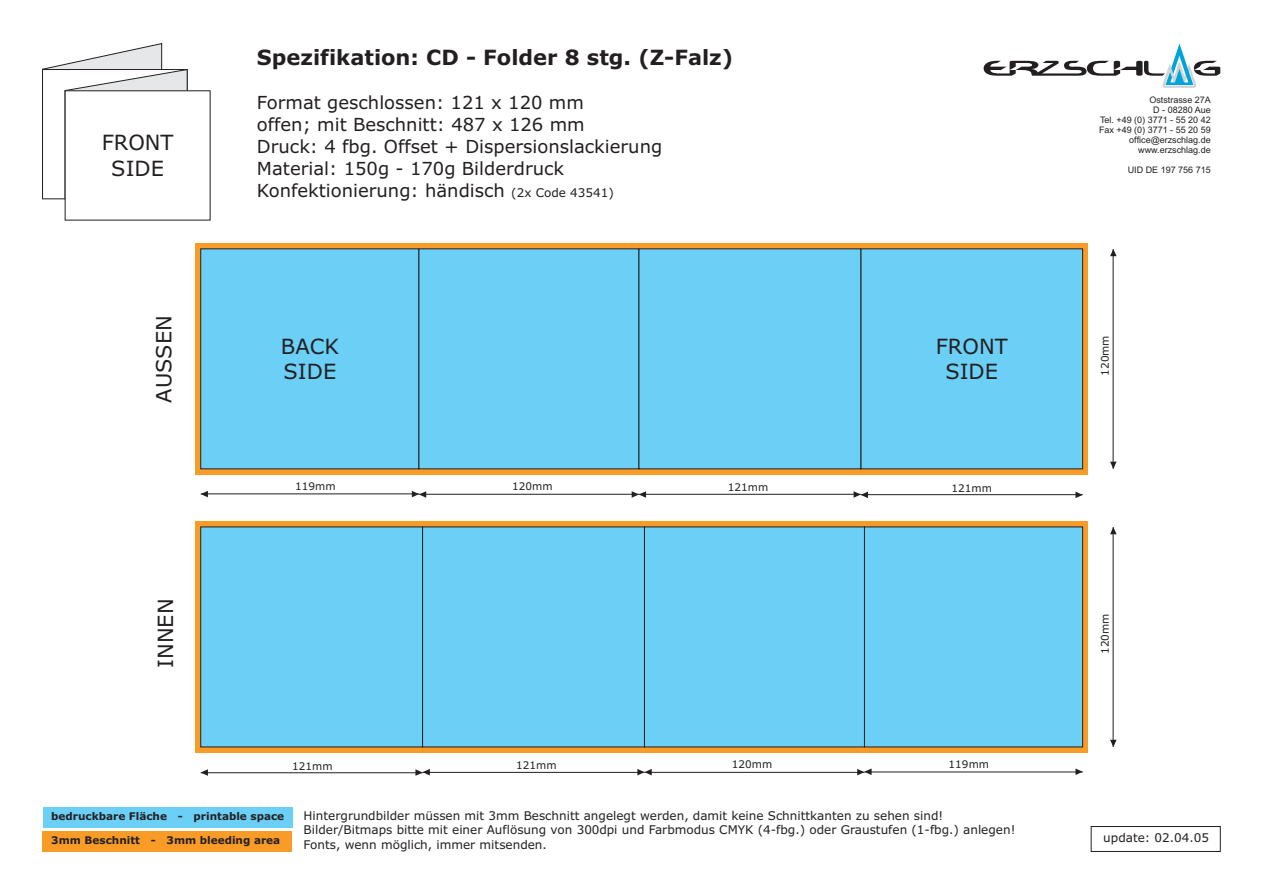
<style>
.page{position:relative;width:1263px;height:894px;background:#fff}
.page>*{position:absolute;margin:0;border:0;box-sizing:border-box;transform-origin:0 0}
.t1{font:21px/25.5px "Verdana";color:#231f20;text-align:center}
.t2{font:700 21px "Verdana";color:#231f20}
.t3{font:18px/21.9px "Verdana";color:#231f20}
.t4{font:12px/14.5px "Verdana";color:#231f20}
.t5{font:700 10.5px "Verdana";color:#231f20}
.t6{font:10.5px "Verdana";color:#231f20}
.t7{font:9px/10.1px "Arial";color:#231f20;text-align:right}
.s1{font-size:12px}
</style>
<div class="page">
<div style="left:43px;top:831px;width:249px;height:20px;background:#f89c27"></div>
<div style="left:43px;top:807px;width:250px;height:21px;background:#6bcff6"></div>
<svg style="left:42px;top:43px;width:146px;height:156px"></svg>
<div style="left:65px;top:91px;width:145px;height:129px;background:#fff"></div>
<svg style="left:984px;top:44px;width:236px;height:44px"></svg>
<svg style="left:195px;top:243px;width:893px;height:231px;background:#e39027"></svg>
<div style="left:861px;top:249px;width:222px;height:220px;background:#6bcff6"></div>
<div style="left:201px;top:249px;width:218px;height:220px;background:#6bcff6"></div>
<div style="left:419px;top:249px;width:220px;height:220px;background:#6bcff6"></div>
<div style="left:639px;top:249px;width:222px;height:220px;background:#6bcff6"></div>
<hr style="left:201px;top:494px;width:218px;height:1px;background:#231f20">
<svg style="left:201px;top:491px;width:7px;height:6px"></svg>
<hr style="left:419px;top:494px;width:220px;height:1px;background:#231f20">
<svg style="left:412px;top:491px;width:14px;height:7px"></svg>
<hr style="left:639px;top:494px;width:222px;height:1px;background:#231f20">
<svg style="left:632px;top:491px;width:14px;height:7px"></svg>
<hr style="left:861px;top:494px;width:222px;height:1px;background:#231f20">
<svg style="left:854px;top:491px;width:14px;height:7px"></svg>
<svg style="left:1076px;top:492px;width:7px;height:6px"></svg>
<hr style="left:1113px;top:249px;width:1px;height:220px;background:#231f20">
<svg style="left:1110px;top:462px;width:7px;height:7px"></svg>
<svg style="left:1110px;top:249px;width:7px;height:7px"></svg>
<svg style="left:195px;top:521px;width:893px;height:231px;background:#e49026"></svg>
<div style="left:201px;top:527px;width:222px;height:220px;background:#6bcff6"></div>
<div style="left:864px;top:527px;width:219px;height:220px;background:#6bcff6"></div>
<div style="left:644px;top:527px;width:221px;height:220px;background:#6bcff6"></div>
<div style="left:422px;top:527px;width:223px;height:220px;background:#6bcff6;border:1px solid #231f20"></div>
<hr style="left:1113px;top:527px;width:1px;height:220px;background:#231f20">
<svg style="left:1110px;top:740px;width:7px;height:7px"></svg>
<svg style="left:1110px;top:527px;width:7px;height:7px"></svg>
<hr style="left:864px;top:772px;width:219px;height:1px;background:#231f20">
<svg style="left:1076px;top:768px;width:7px;height:7px"></svg>
<hr style="left:645px;top:772px;width:219px;height:1px;background:#231f20">
<svg style="left:857px;top:768px;width:15px;height:7px"></svg>
<hr style="left:423px;top:772px;width:222px;height:1px;background:#231f20">
<svg style="left:637px;top:769px;width:15px;height:6px"></svg>
<hr style="left:201px;top:773px;width:222px;height:1px;background:#231f20">
<svg style="left:415px;top:769px;width:15px;height:7px"></svg>
<svg style="left:201px;top:769px;width:7px;height:7px"></svg>
<div style="left:1091px;top:826px;width:129px;height:26px;border:1px solid #231f20"></div>
<h1 class="t1" style="left:102px;top:132px;width:73px">FRONT<br>SIDE</h1>
<h1 class="t1" style="left:153px;top:403px;width:89px;rotate:-90deg">AUSSEN</h1>
<h1 class="t1" style="left:155px;top:668px;width:71px;rotate:-90deg">INNEN</h1>
<h1 class="t2" style="left:257px;top:49px;width:478px">Spezifikation: CD - Folder 8 stg. (Z-Falz)</h1>
<h2 class="t3" style="left:257px;top:93px;width:407px">Format geschlossen: 121 x 120 mm<br>offen; mit Beschnitt: 487 x 126 mm<br>Druck: 4 fbg. Offset + Dispersionslackierung Material: 150g - 170g Bilderdruck Konfektionierung: händisch <span class="s1">(2x Code 43541)</span></h2>
<h1 class="t1" style="left:281px;top:335px;width:59px;text-align:left">BACK<br>SIDE</h1>
<h1 class="t1" style="left:936px;top:335px;width:73px">FRONT<br>SIDE</h1>
<p class="t6" style="left:295px;top:482px;width:42px">119mm</p>
<p class="t6" style="left:512px;top:482px;width:42px">120mm</p>
<p class="t6" style="left:728px;top:483px;width:42px">121mm</p>
<p class="t6" style="left:952px;top:484px;width:42px">121mm</p>
<p class="t6" style="left:292px;top:762px;width:42px">121mm</p>
<p class="t6" style="left:516px;top:761px;width:42px">121mm</p>
<p class="t6" style="left:732px;top:760px;width:42px">120mm</p>
<p class="t6" style="left:949px;top:760px;width:42px">119mm</p>
<p class="t5" style="left:51px;top:812px;width:234px">bedruckbare Fläche - printable space</p>
<p class="t5" style="left:51px;top:836px;width:231px">3mm Beschnitt - 3mm bleeding area</p>
<p class="t4" style="left:304px;top:809px;width:713px">Hintergrundbilder müssen mit 3mm Beschnitt angelegt werden, damit keine Schnittkanten zu sehen sind!<br>Bilder/Bitmaps bitte mit einer Auflösung von 300dpi und Farbmodus CMYK (4-fbg.) oder Graustufen (1-fbg.) anlegen!<br>Fonts, wenn möglich, immer mitsenden.</p>
<p class="t7" style="left:1099px;top:95px;width:113px">Oststrasse 27A<br>D - 08280 Aue<br>Tel. +49 (0) 3771 - 55 20 42<br>Fax +49 (0) 3771 - 55 20 59 office@erzschlag.de www.erzschlag.de</p>
<p class="t7" style="left:1128px;top:166px;width:85px">UID DE 197 756 715</p>
<p class="t6" style="left:1101px;top:376px;width:42px;rotate:-90deg">120mm</p>
<p class="t6" style="left:1101px;top:654px;width:42px;rotate:-90deg">120mm</p>
<p class="t4" style="left:1103px;top:832px;width:107px">update: 02.04.05</p>
</div>
